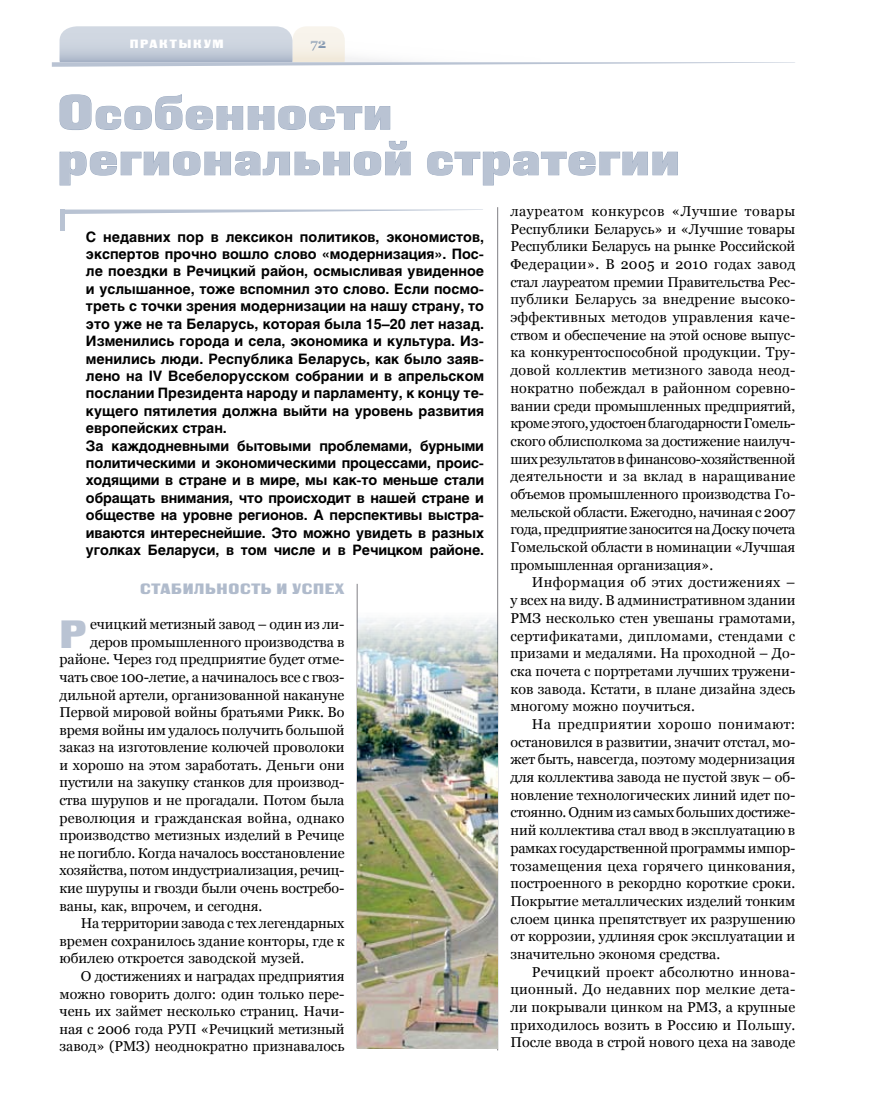
<style>
.page{position:relative;width:872px;height:1106px;background:#fff}
.page>*{position:absolute;margin:0;border:0;box-sizing:border-box;transform-origin:0 0}
.t1{font:48.3px/45.6px "Black Grotesk C";letter-spacing:.025em;color:#b9c3d3}
.t2{font:39.3px "Black Grotesk C";color:#b9c3d3}
.t3{font:15px "Black Grotesk C";letter-spacing:.045em;color:#b0bbcc}
.t4{font:14.25px/17.7px "Georgia";letter-spacing:-.005em;color:#000;text-align:justify}
.t5{font:700 14.25px/17.4px "Helios";color:#000}
.t6{font:700 13.5px "Georgia";color:#8095af}
.t7{font:12px "Black Grotesk C";letter-spacing:.15em;color:#fff}
</style>
<div class="page">
<svg style="left:52px;top:26px;width:743px;height:41px"></svg>
<hr style="left:357px;top:584px;width:1px;height:464px;background:#818084">
<hr style="left:497px;top:207px;width:1px;height:843px;background:#818084">
<svg style="left:65px;top:209px;width:418px;height:5px"></svg>
<svg style="left:59px;top:94px;width:331px;height:36px"></svg>
<svg style="left:59px;top:141px;width:352px;height:45px"></svg>
<svg style="left:427px;top:151px;width:251px;height:35px"></svg>
<div style="left:60px;top:209px;width:5px;height:22px;background:#b9c3d3"></div>
<img style="left:357px;top:613px;width:140px;height:435px">
<p class="t7" style="left:130px;top:36px;width:96px">пРакТЫКУМ</p>
<p class="t6" style="left:310px;top:35px;width:18px">72</p>
<h1 class="t1" style="left:58px;top:89px;width:623px">Особенности региональной стратегии</h1>
<p class="t5" style="left:86px;top:228px;width:400px">С недавних пор в лексикон политиков, экономистов, экспертов прочно вошло слово «модернизация». Пос&shy;ле поездки в Речицкий район, осмысливая увиденное и услышанное, тоже вспомнил это слово. Если посмо&shy;треть с точки зрения модернизации на нашу страну, то это уже не та Беларусь, которая была 15–20 лет назад.<br>Изменились города и села, экономика и культура. Из&shy;менились люди. Республика Беларусь, как было заяв&shy;лено на IV Всебелорусском собрании и в апрельском послании Президента народу и парламенту, к концу те&shy;кущего пятилетия должна выйти на уровень развития европейских стран.<br>За каждодневными бытовыми проблемами, бурными политическими и экономическими процессами, проис&shy;ходящими в стране и в мире, мы как-то меньше стали обращать внимания, что происходит в нашей стране и обществе на уровне регионов. А перспективы выстра&shy;иваются интереснейшие. Это можно увидеть в разных уголках Беларуси, в том числе и в Речицком районе.</p>
<p class="t3" style="left:140px;top:580px;width:100px">Стабильност</p>
<p class="t3" style="left:261px;top:580px;width:85px">ь и успех</p>
<h2 class="t2" style="left:60px;top:611px;width:29px">Р</h2>
<p class="t4" style="left:90px;top:615px;width:256px">ечицкий метизный завод – один из ли-</p>
<p class="t4" style="left:90px;top:633px;width:256px">деров промышленного производства в</p>
<p class="t4" style="left:60px;top:650px;width:286px">районе. Через год предприятие будет отме-</p>
<p class="t4" style="left:60px;top:668px;width:286px">чать свое 100-летие, а начиналось все с гвоз-</p>
<p class="t4" style="left:60px;top:685px;width:286px">дильной артели, организованной накануне</p>
<p class="t4" style="left:60px;top:703px;width:286px">Первой мировой войны братьями Рикк. Во</p>
<p class="t4" style="left:60px;top:721px;width:286px">время войны им удалось получить большой</p>
<p class="t4" style="left:60px;top:738px;width:286px">заказ на изготовление колючей проволоки</p>
<p class="t4" style="left:60px;top:756px;width:286px">и хорошо на этом заработать. Деньги они</p>
<p class="t4" style="left:60px;top:773px;width:286px">пустили на закупку станков для производ-</p>
<p class="t4" style="left:60px;top:791px;width:286px">ства шурупов и не прогадали. Потом была</p>
<p class="t4" style="left:60px;top:809px;width:286px">революция и гражданская война, однако</p>
<p class="t4" style="left:60px;top:826px;width:286px">производство метизных изделий в Речице</p>
<p class="t4" style="left:60px;top:844px;width:286px">не погибло. Когда началось восстановление</p>
<p class="t4" style="left:60px;top:861px;width:286px">хозяйства, потом индустриализация, речиц-</p>
<p class="t4" style="left:60px;top:879px;width:286px">кие шурупы и гвозди были очень востребо-</p>
<p class="t4" style="left:60px;top:896px;width:204px">ваны, как, впрочем, и сегодня.</p>
<p class="t4" style="left:81px;top:914px;width:265px">На территории завода с тех легендарных</p>
<p class="t4" style="left:60px;top:932px;width:286px">времен сохранилось здание конторы, где к</p>
<p class="t4" style="left:60px;top:949px;width:246px">юбилею откроется заводской музей.</p>
<p class="t4" style="left:81px;top:967px;width:265px">О достижениях и наградах предприятия</p>
<p class="t4" style="left:60px;top:984px;width:286px">можно говорить долго: один только пере-</p>
<p class="t4" style="left:60px;top:1002px;width:286px">чень их займет несколько страниц. Начи-</p>
<p class="t4" style="left:60px;top:1020px;width:286px">ная с 2006 года РУП «Речицкий метизный</p>
<p class="t4" style="left:60px;top:1037px;width:286px">завод» (РМЗ) неоднократно признавалось</p>
<p class="t4" style="left:510px;top:202px;width:286px">лауреатом конкурсов «Лучшие товары Республики Беларусь» и «Лучшие товары Республики Беларусь на рынке Российской Федерации». В 2005 и 2010 годах завод стал лауреатом премии Правительства Рес&shy;публики Беларусь за внедрение высоко&shy;эффективных методов управления каче&shy;ством и обеспечение на этой основе выпус&shy;ка конкурентоспособной продукции. Тру&shy;довой коллектив метизного завода неод&shy;нократно побеждал в районном соревно&shy;вании среди промышленных предприятий, кроме этого, удостоен благодарности Гомель&shy;ского облисполкома за достижение наилуч&shy;ших результатов в финансово-хозяйственной деятельности и за вклад в наращивание объемов промышленного производства Го&shy;мельской области. Ежегодно, начиная с 2007 года, предприятие заносится на Доску почета Гомельской области в номинации «Лучшая промышленная организация».</p>
<p class="t4" style="left:510px;top:573px;width:286px;text-indent:21px">Информация об этих достижениях – у всех на виду. В административном здании РМЗ несколько стен увешаны грамотами, сертификатами, дипломами, стендами с призами и медалями. На проходной – До&shy;ска почета с портретами лучших тружени&shy;ков завода. Кстати, в плане дизайна здесь многому можно поучиться.</p>
<p class="t4" style="left:510px;top:715px;width:286px;text-indent:21px">На предприятии хорошо понимают: остановился в развитии, значит отстал, мо&shy;жет быть, навсегда, поэтому модернизация для коллектива завода не пустой звук – об&shy;новление технологических линий идет по&shy;стоянно. Одним из самых больших достиже&shy;ний коллектива стал ввод в эксплуатацию в рамках государственной программы импор&shy;тозамещения цеха горячего цинкования, построенного в рекордно короткие сроки.<br>Покрытие металлических изделий тонким слоем цинка препятствует их разрушению от коррозии, удлиняя срок эксплуатации и значительно экономя средства.</p>
<p class="t4" style="left:510px;top:962px;width:286px;text-indent:21px">Речицкий проект абсолютно иннова&shy;ционный. До недавних пор мелкие дета&shy;ли покрывали цинком на РМЗ, а крупные приходилось возить в Россию и Польшу.<br>После ввода в строй нового цеха на заводе</p>
</div>
